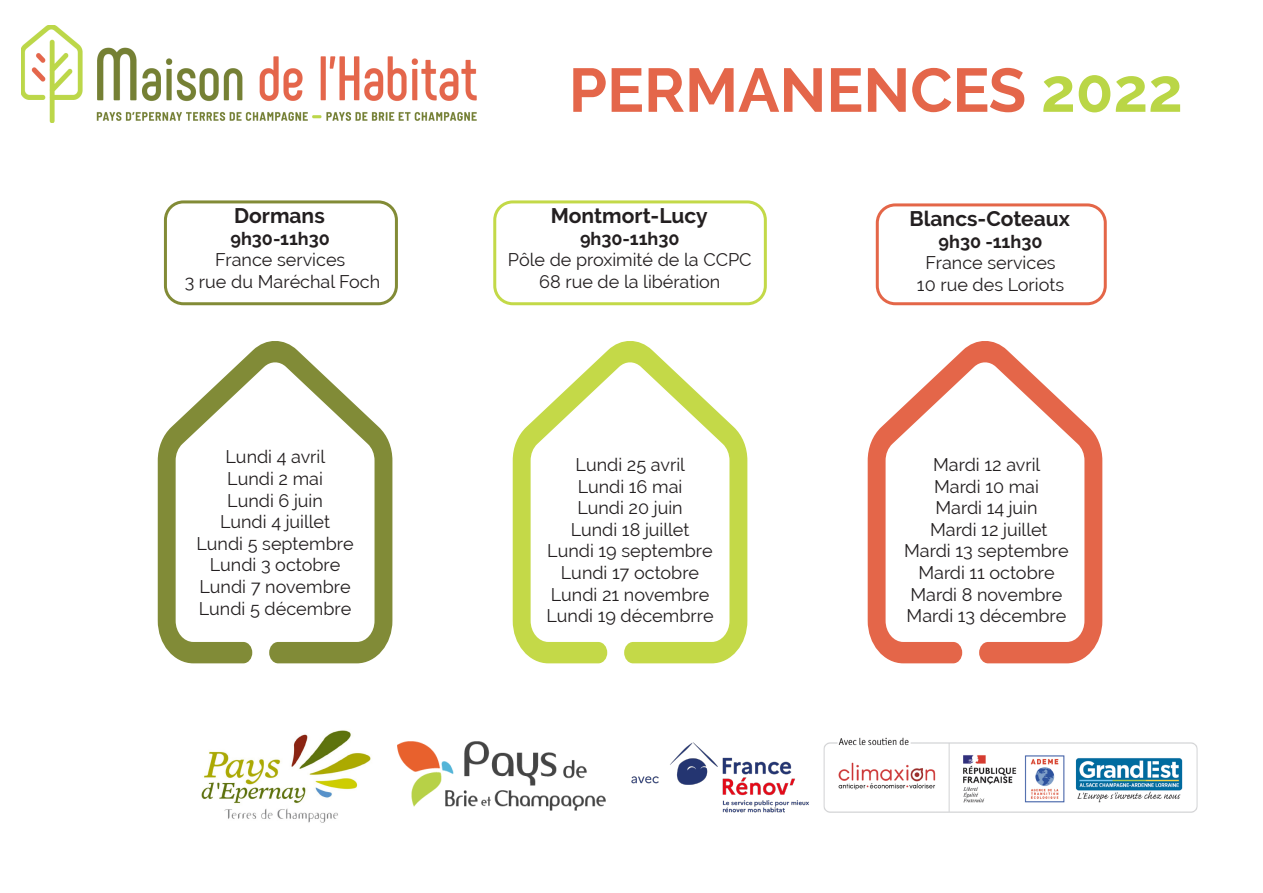
<style>
.page{position:relative;width:1263px;height:893px;background:#fff}
.page>*{position:absolute;margin:0;border:0;box-sizing:border-box;transform-origin:0 0}
.t1{font:700 61.5px "Raleway";color:#e4664a}
.t2{font:700 21px "Raleway";color:#231f20}
.t3{font:18px "Raleway";color:#231f20}
.t4{font:700 18px "Raleway";color:#231f20}
.s1{color:#bad646}
</style>
<div class="page">
<img style="left:201px;top:730px;width:170px;height:93px">
<img style="left:398px;top:741px;width:208px;height:70px">
<img style="left:823px;top:737px;width:375px;height:76px">
<div style="left:164px;top:200px;width:234px;height:105px;border:3px solid #828b36;border-radius:18px"></div>
<div style="left:493px;top:200px;width:274px;height:105px;border:3px solid #c3d948;border-radius:18px"></div>
<div style="left:876px;top:203px;width:231px;height:102px;border:3px solid #e46648;border-radius:18px"></div>
<svg style="left:868px;top:341px;width:234px;height:322px"></svg>
<svg style="left:513px;top:341px;width:234px;height:322px"></svg>
<svg style="left:158px;top:341px;width:234px;height:322px"></svg>
<img style="left:631px;top:742px;width:178px;height:71px">
<img style="left:21px;top:26px;width:455px;height:96px">
<p class="t2" style="left:234px;top:204px;width:92px">Dormans</p>
<p class="t4" style="left:230px;top:228px;width:101px">9h30-11h30</p>
<p class="t3" style="left:215px;top:250px;width:132px">France services</p>
<p class="t3" style="left:185px;top:271px;width:197px">3 rue du Maréchal Foch</p>
<p class="t3" style="left:226px;top:447px;width:101px">Lundi 4 avril</p>
<p class="t3" style="left:227px;top:468px;width:97px">Lundi 2 mai</p>
<p class="t3" style="left:227px;top:490px;width:97px">Lundi 6 juin</p>
<p class="t3" style="left:220px;top:511px;width:111px">Lundi 4 juillet</p>
<p class="t3" style="left:196px;top:533px;width:159px">Lundi 5 septembre</p>
<p class="t3" style="left:210px;top:555px;width:132px">Lundi 3 octobre</p>
<p class="t3" style="left:200px;top:576px;width:153px">Lundi 7 novembre</p>
<p class="t3" style="left:199px;top:598px;width:154px">Lundi 5 décembre</p>
<p class="t1" style="left:569px;top:55px;width:616px">PERMANENCES <span class="s1">2022</span></p>
<p class="t2" style="left:551px;top:204px;width:158px">Montmort-Lucy</p>
<p class="t4" style="left:580px;top:228px;width:101px">9h30-11h30</p>
<p class="t3" style="left:508px;top:250px;width:245px">Pôle de proximité de la CCPC</p>
<p class="t3" style="left:539px;top:271px;width:183px">68 rue de la libération</p>
<p class="t3" style="left:576px;top:454px;width:111px">Lundi 25 avril</p>
<p class="t3" style="left:578px;top:476px;width:106px">Lundi 16 mai</p>
<p class="t3" style="left:577px;top:497px;width:107px">Lundi 20 juin</p>
<p class="t3" style="left:571px;top:519px;width:120px">Lundi 18 juillet</p>
<p class="t3" style="left:547px;top:540px;width:167px">Lundi 19 septembre</p>
<p class="t3" style="left:561px;top:562px;width:140px">Lundi 17 octobre</p>
<p class="t3" style="left:551px;top:584px;width:160px">Lundi 21 novembre</p>
<p class="t3" style="left:546px;top:605px;width:169px">Lundi 19 décembrre</p>
<p class="t2" style="left:910px;top:207px;width:162px">Blancs-Coteaux</p>
<p class="t4" style="left:939px;top:231px;width:105px">9h30 -11h30</p>
<p class="t3" style="left:925px;top:253px;width:132px">France services</p>
<p class="t3" style="left:917px;top:274px;width:149px">10 rue des Loriots</p>
<p class="t3" style="left:933px;top:454px;width:109px">Mardi 12 avril</p>
<p class="t3" style="left:934px;top:476px;width:106px">Mardi 10 mai</p>
<p class="t3" style="left:935px;top:497px;width:104px">Mardi 14 juin</p>
<p class="t3" style="left:930px;top:519px;width:119px">Mardi 12 juillet</p>
<p class="t3" style="left:904px;top:540px;width:166px">Mardi 13 septembre</p>
<p class="t3" style="left:918px;top:562px;width:138px">Mardi 11 octobre</p>
<p class="t3" style="left:910px;top:584px;width:153px">Mardi 8 novembre</p>
<p class="t3" style="left:906px;top:605px;width:161px">Mardi 13 décembre</p>
</div>
